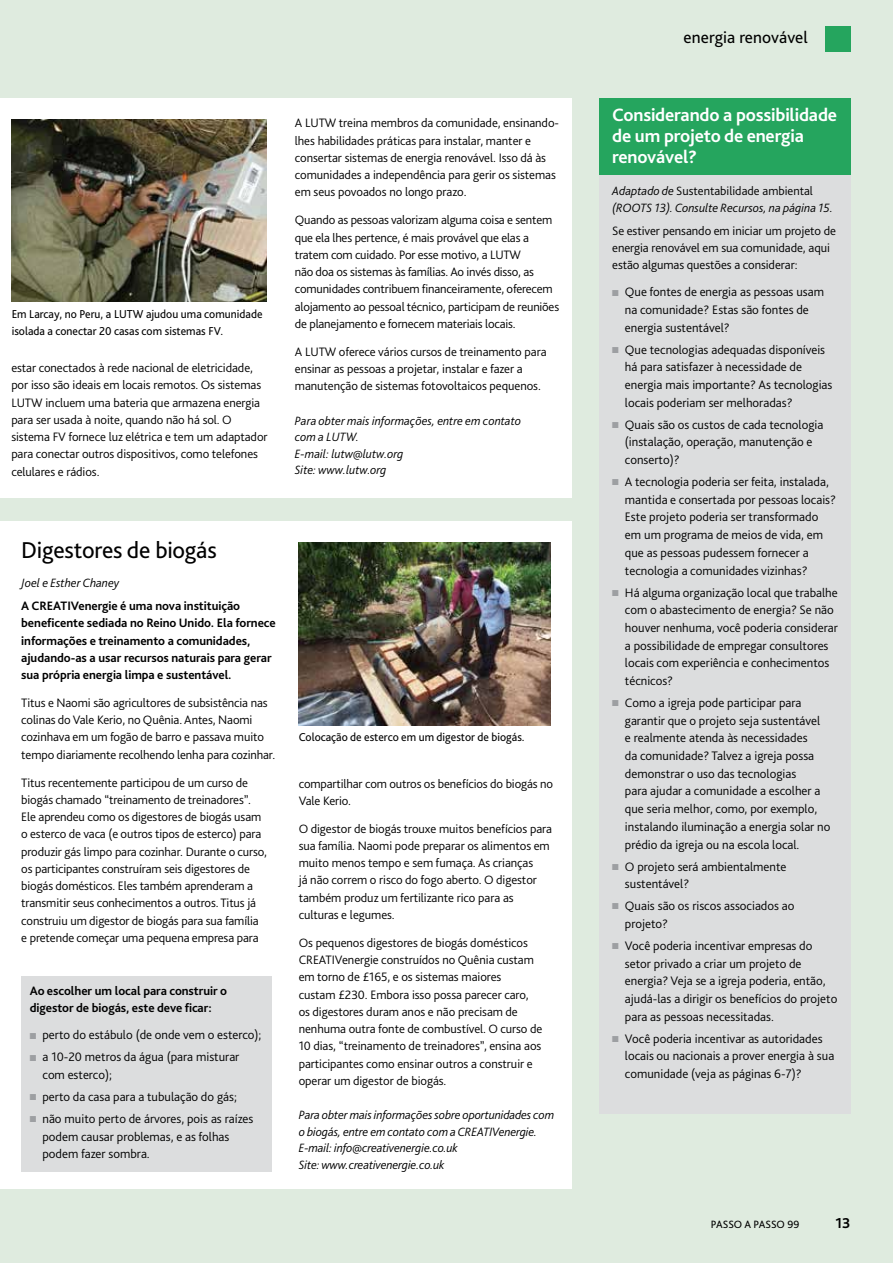
<style>
.page{position:relative;width:893px;height:1263px;background:#dfebdf}
.page>*{position:absolute;margin:0;border:0;box-sizing:border-box;transform-origin:0 0}
.t1{font:24px "Bliss Pro";letter-spacing:-.01em;color:#000}
.t2{font:700 18.75px/21px "Bliss Pro";letter-spacing:-.01em;color:#fff}
.t3{font:17.25px "Bliss Pro";letter-spacing:.005em;color:#000}
.t4{font:700 15px "Bliss Pro";color:#000}
.t5{font:300 12.9px/17.7px "Bliss Pro";color:#000}
.t6{font:300 12.75px/17.2px "Bliss Pro";letter-spacing:-.005em;color:#000}
.t7{font:700 12.75px/17.2px "Bliss Pro";letter-spacing:-.005em;color:#000}
.t8{font:italic 300 12.6px/16.5px "Bliss Pro";letter-spacing:-.01em;color:#000}
.t9{font:12px/16.5px "Bliss Pro";color:#000}
.t10{font:11.1px "Bliss Pro";color:#000}
.s1{color:#9d9fa2}
.s2{font-style:normal}
</style>
<div class="page">
<div style="left:825px;top:26px;width:25px;height:25px;background:#25a55e"></div>
<div style="left:0;top:98px;width:572px;height:399px;background:#fff"></div>
<div style="left:0;top:521px;width:572px;height:667px;background:#fff"></div>
<div style="left:599px;top:174px;width:252px;height:940px;background:#dcddde"></div>
<div style="left:599px;top:98px;width:252px;height:76px;background:#25a55e"></div>
<div style="left:21px;top:976px;width:251px;height:195px;background:#dcddde"></div>
<img style="left:12px;top:119px;width:255px;height:183px">
<img style="left:299px;top:542px;width:252px;height:183px">
<p class="t9" style="left:12px;top:306px;width:252px">Em Larcay, no Peru, a LUTW ajudou uma comunidade isolada a conectar 20 casas com sistemas FV.</p>
<p class="t6" style="left:11px;top:359px;width:258px">estar conectados à rede nacional de eletricidade, por isso são ideais em locais remotos. Os sistemas LUTW incluem uma bateria que armazena energia para ser usada à noite, quando não há sol. O sistema FV fornece luz elétrica e tem um adaptador para conectar outros dispositivos, como telefones celulares e rádios.</p>
<p class="t6" style="left:295px;top:114px;width:266px">A LUTW treina membros da comunidade, ensinando&shy;lhes habilidades práticas para instalar, manter e consertar sistemas de energia renovável. Isso dá às comunidades a independência para gerir os sistemas em seus povoados no longo prazo.</p>
<p class="t6" style="left:295px;top:211px;width:266px">Quando as pessoas valorizam alguma coisa e sentem que ela lhes pertence, é mais provável que elas a tratem com cuidado. Por esse motivo, a LUTW<br>não doa os sistemas às famílias. Ao invés disso, as comunidades contribuem financeiramente, oferecem alojamento ao pessoal técnico, participam de reuniões de planejamento e fornecem materiais locais.</p>
<p class="t6" style="left:295px;top:343px;width:253px">A LUTW oferece vários cursos de treinamento para ensinar as pessoas a projetar, instalar e fazer a manutenção de sistemas fotovoltaicos pequenos.</p>
<p class="t8" style="left:295px;top:412px;width:228px">Para obter mais informações, entre em contato com a LUTW.<br>E-mail: lutw@lutw.org<br>Site: www.lutw.org</p>
<h1 class="t1" style="left:21px;top:535px;width:197px">Digestores de biogás</h1>
<p class="t8" style="left:21px;top:574px;width:100px">Joel e Esther Chaney</p>
<p class="t7" style="left:21px;top:597px;width:256px">A CREATIVenergie é uma nova instituição beneficente sediada no Reino Unido. Ela fornece informações e treinamento a comunidades, ajudando-as a usar recursos naturais para gerar sua própria energia limpa e sustentável.</p>
<p class="t6" style="left:21px;top:694px;width:255px">Titus e Naomi são agricultores de subsistência nas colinas do Vale Kerio, no Quênia. Antes, Naomi cozinhava em um fogão de barro e passava muito tempo diariamente recolhendo lenha para cozinhar.</p>
<p class="t6" style="left:21px;top:773px;width:247px">Titus recentemente participou de um curso de biogás chamado “treinamento de treinadores”.<br>Ele aprendeu como os digestores de biogás usam o esterco de vaca (e outros tipos de esterco) para produzir gás limpo para cozinhar. Durante o curso, os participantes construíram seis digestores de biogás domésticos. Eles também aprenderam a transmitir seus conhecimentos a outros. Titus já construiu um digestor de biogás para sua família e pretende começar uma pequena empresa para</p>
<p class="t6" style="left:299px;top:774px;width:256px">compartilhar com outros os benefícios do biogás no<br>Vale Kerio.</p>
<p class="t9" style="left:299px;top:729px;width:227px">Colocação de esterco em um digestor de biogás.</p>
<p class="t6" style="left:299px;top:819px;width:255px">O digestor de biogás trouxe muitos benefícios para sua família. Naomi pode preparar os alimentos em muito menos tempo e sem fumaça. As crianças<br>já não correm o risco do fogo aberto. O digestor também produz um fertilizante rico para as culturas e legumes.</p>
<p class="t6" style="left:299px;top:934px;width:245px">Os pequenos digestores de biogás domésticos CREATIVenergie construídos no Quênia custam em torno de £165, e os sistemas maiores<br>custam £230. Embora isso possa parecer caro, os digestores duram anos e não precisam de nenhuma outra fonte de combustível. O curso de 10 dias, “treinamento de treinadores”, ensina aos participantes como ensinar outros a construir e operar um digestor de biogás.</p>
<p class="t8" style="left:299px;top:1106px;width:257px">Para obter mais informações sobre oportunidades com o biogás, entre em contato com a CREATIVenergie.<br>E-mail: info@creativenergie.co.uk<br>Site: www.creativenergie.co.uk</p>
<p class="t7" style="left:30px;top:982px;width:199px">Ao escolher um local para construir o digestor de biogás, este deve ficar:</p>
<p class="t5" style="left:30px;top:1026px;width:233px"><span class="s1">■</span> perto do estábulo (de onde vem o esterco);</p>
<p class="t5" style="left:43px;top:1048px;width:198px;text-indent:-13px"><span class="s1">■</span> a 10-20 metros da água (para misturar com esterco);</p>
<p class="t5" style="left:30px;top:1087px;width:209px"><span class="s1">■</span> perto da casa para a tubulação do gás;</p>
<p class="t5" style="left:43px;top:1109px;width:212px;text-indent:-13px"><span class="s1">■</span> não muito perto de árvores, pois as raízes podem causar problemas, e as folhas podem fazer sombra.</p>
<h3 class="t3" style="left:683px;top:26px;width:126px">energia renovável</h3>
<h2 class="t2" style="left:612px;top:104px;width:226px">Considerando a possibilidade de um projeto de energia renovável?</h2>
<p class="t8" style="left:612px;top:183px;width:222px">Adaptado de <span class="s2">Sustentabilidade ambiental </span>(ROOTS 13). Consulte Recursos, na página 15.</p>
<p class="t6" style="left:612px;top:222px;width:225px">Se estiver pensando em iniciar um projeto de energia renovável em sua comunidade, aqui estão algumas questões a considerar:</p>
<p class="t5" style="left:625px;top:283px;width:201px;text-indent:-13px"><span class="s1">■</span> Que fontes de energia as pessoas usam na comunidade? Estas são fontes de energia sustentável?</p>
<p class="t5" style="left:625px;top:340px;width:209px;text-indent:-13px"><span class="s1">■</span> Que tecnologias adequadas disponíveis há para satisfazer à necessidade de energia mais importante? As tecnologias locais poderiam ser melhoradas?</p>
<p class="t5" style="left:625px;top:415px;width:200px;text-indent:-13px"><span class="s1">■</span> Quais são os custos de cada tecnologia (instalação, operação, manutenção e conserto)?</p>
<p class="t5" style="left:625px;top:473px;width:213px;text-indent:-13px"><span class="s1">■</span> A tecnologia poderia ser feita, instalada, mantida e consertada por pessoas locais?<br>Este projeto poderia ser transformado em um programa de meios de vida, em que as pessoas pudessem fornecer a tecnologia a comunidades vizinhas?</p>
<p class="t5" style="left:625px;top:583px;width:214px;text-indent:-13px"><span class="s1">■</span> Há alguma organização local que trabalhe com o abastecimento de energia? Se não houver nenhuma, você poderia considerar a possibilidade de empregar consultores locais com experiência e conhecimentos técnicos?</p>
<p class="t5" style="left:625px;top:693px;width:207px;text-indent:-13px"><span class="s1">■</span> Como a igreja pode participar para garantir que o projeto seja sustentável<br>e realmente atenda às necessidades<br>da comunidade? Talvez a igreja possa demonstrar o uso das tecnologias<br>para ajudar a comunidade a escolher a que seria melhor, como, por exemplo, instalando iluminação a energia solar no prédio da igreja ou na escola local.</p>
<p class="t5" style="left:625px;top:857px;width:163px;text-indent:-13px"><span class="s1">■</span> O projeto será ambientalmente sustentável?</p>
<p class="t5" style="left:625px;top:897px;width:171px;text-indent:-13px"><span class="s1">■</span> Quais são os riscos associados ao projeto?</p>
<p class="t5" style="left:625px;top:936px;width:214px;text-indent:-13px"><span class="s1">■</span> Você poderia incentivar empresas do setor privado a criar um projeto de energia? Veja se a igreja poderia, então, ajudá-las a dirigir os benefícios do projeto para as pessoas necessitadas.</p>
<p class="t5" style="left:625px;top:1029px;width:211px;text-indent:-13px"><span class="s1">■</span> Você poderia incentivar as autoridades locais ou nacionais a prover energia à sua comunidade (veja as páginas 6-7)?</p>
<p class="t10" style="left:711px;top:1217px;width:90px">PASSO A PASSO 99</p>
<p class="t4" style="left:835px;top:1213px;width:17px">13</p>
</div>
